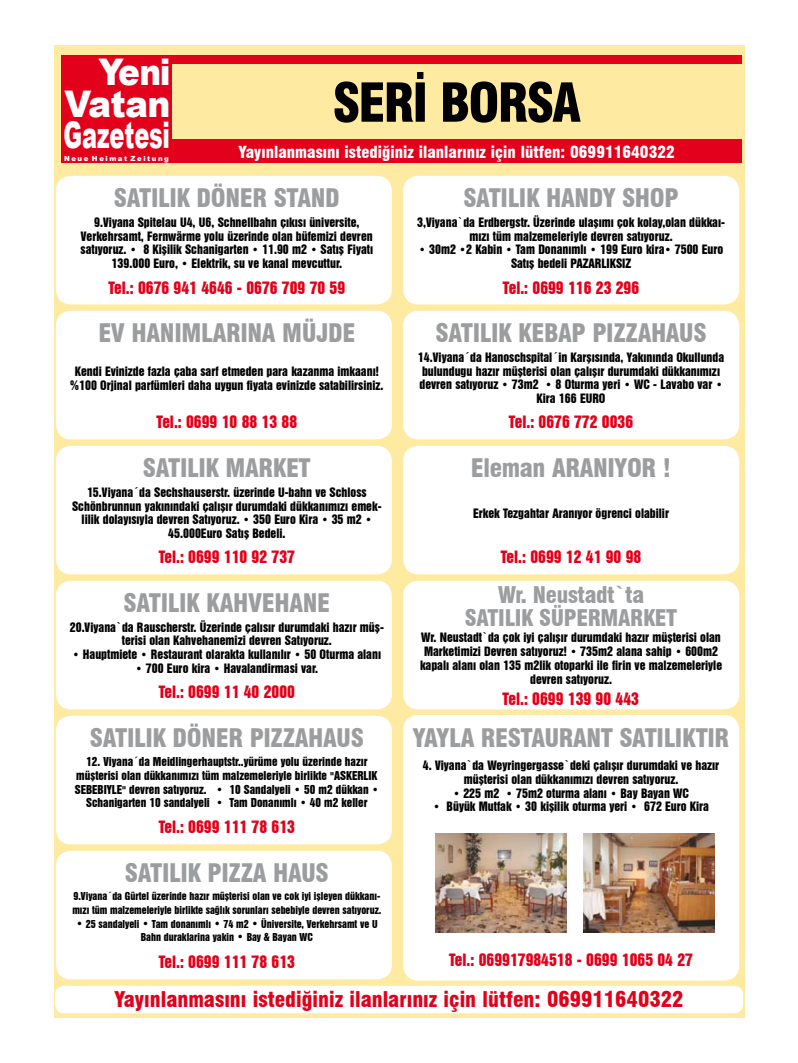
<style>
.page{position:relative;width:798px;height:1063px;background:#fff}
.page>*{position:absolute;margin:0;border:0;box-sizing:border-box;transform-origin:0 0}
.t1{font:900 condensed 52.25px "Swiss 721 BT";letter-spacing:-.035em;color:#000}
.t2{font:900 36.62px/31.8px "Arial";letter-spacing:-.01em;color:#fff;text-align:justify;scale:.89 1}
.t3{font:900 condensed 25px "Swiss 721 BT";letter-spacing:-.015em;color:#9c9d9f}
.t4{font:900 condensed 22.5px/22.4px "Swiss 721 BT";letter-spacing:-.015em;color:#9c9d9f;text-align:center}
.t5{font:900 condensed 21.25px "Swiss 721 BT";color:#e2001a}
.t6{font:900 condensed 16.25px "Swiss 721 BT";color:#fff}
.t7{font:15.62px "Swiss 921 BT Regular A";color:#e2001a}
.t8{font:11.88px/13.8px "Swiss 921 BT Regular A";color:#000;text-align:center}
.t9{font:11.25px/13.8px "Swiss 921 BT Regular A";color:#000;text-align:center}
.t10{font:10px/13.8px "Swiss 921 BT Regular A";color:#000}
.t11{font:900 7px "Arial";letter-spacing:.22em;color:#fff}
.s1{font-size:11.88px}
</style>
<div class="page">
<div style="left:54px;top:45px;width:689px;height:973px;background:#ffeaa2"></div>
<div style="left:172px;top:55px;width:569px;height:9px;background:#e2001a"></div>
<div style="left:172px;top:140px;width:569px;height:23px;background:#e2001a"></div>
<div style="left:61px;top:55px;width:110px;height:108px;background:#e2001a"></div>
<div style="left:56px;top:176px;width:336px;height:128px;background:#fff;border-radius:15px"></div>
<div style="left:56px;top:851px;width:336px;height:128px;background:#fff;border-radius:15px"></div>
<div style="left:56px;top:716px;width:336px;height:128px;background:#fff;border-radius:15px"></div>
<div style="left:56px;top:581px;width:336px;height:128px;background:#fff;border-radius:15px"></div>
<div style="left:56px;top:446px;width:336px;height:128px;background:#fff;border-radius:15px"></div>
<div style="left:56px;top:311px;width:336px;height:128px;background:#fff;border-radius:15px"></div>
<div style="left:403px;top:176px;width:335px;height:128px;background:#fff;border-radius:15px"></div>
<div style="left:403px;top:715px;width:335px;height:266px;background:#fff;border-radius:15px"></div>
<div style="left:403px;top:581px;width:335px;height:128px;background:#fff;border-radius:15px"></div>
<div style="left:403px;top:311px;width:335px;height:128px;background:#fff;border-radius:15px"></div>
<div style="left:55px;top:986px;width:687px;height:27px;background:#fff;border-radius:9px"></div>
<div style="left:403px;top:446px;width:335px;height:128px;background:#fff;border-radius:15px"></div>
<img style="left:435px;top:834px;width:131px;height:99px">
<img style="left:583px;top:834px;width:131px;height:99px">
<h2 class="t2" style="left:64px;top:56px;width:122px;text-indent:35px">Yeni Vatan Gazetesi</h2>
<h1 class="t1" style="left:332px;top:71px;width:250px">SERİ BORSA</h1>
<p class="t11" style="left:64px;top:155px;width:106px">Neue Heimat Zeitung</p>
<h3 class="t6" style="left:238px;top:142px;width:437px">Yayınlanmasını istediğiniz ilanlarınız için lütfen: 069911640322</h3>
<h3 class="t3" style="left:114px;top:183px;width:227px">SATILIK DÖNER STAND</h3>
<p class="t8" style="left:80px;top:215px;width:294px">9.Viyana Spitelau U4, U6, Schnellbahn çıkısı üniversite, Verkehrsamt, Fernwärme yolu üzerinde olan büfemizi devren satıyoruz. • 8 Kişilik Schanigarten • 11.90 m2 • Satış Fiyatı 139.000 Euro, • Elektrik, su ve kanal mevcuttur.</p>
<h3 class="t7" style="left:108px;top:277px;width:238px">Tel.: 0676 941 4646 - 0676 709 70 59</h3>
<h3 class="t3" style="left:98px;top:318px;width:258px">EV HANIMLARINA MÜJDE</h3>
<p class="t8" style="left:70px;top:364px;width:314px">Kendi Evinizde fazla çaba sarf etmeden para kazanma imkaanı! %100 Orjinal parfümleri daha uygun fiyata evinizde satabilirsiniz.</p>
<h3 class="t7" style="left:156px;top:412px;width:142px">Tel.: 0699 10 88 13 88</h3>
<h3 class="t3" style="left:143px;top:453px;width:169px">SATILIK MARKET</h3>
<p class="t8" style="left:72px;top:485px;width:311px">15.Viyana´da Sechshauserstr. üzerinde U-bahn ve Schloss Schönbrunnun yakınındaki çalışır durumdaki dükkanımızı emek&shy;lilik dolayısıyla devren Satıyoruz. • 350 Euro Kira • 35 m2 • 45.000Euro Satış Bedeli.</p>
<h3 class="t7" style="left:159px;top:547px;width:138px">Tel.: 0699 110 92 737</h3>
<h3 class="t3" style="left:124px;top:588px;width:208px">SATILIK KAHVEHANE</h3>
<p class="t8" style="left:70px;top:620px;width:315px">20.Viyana`da Rauscherstr. Üzerinde çalısır durumdaki hazır müş&shy;terisi olan Kahvehanemizi devren Satıyoruz.</p>
<p class="t8" style="left:73px;top:648px;width:310px">• Hauptmiete • Restaurant olarakta kullanılır • 50 Oturma alanı</p>
<p class="t8" style="left:135px;top:661px;width:184px">• 700 Euro kira • Havalandirmasi var.</p>
<h3 class="t7" style="left:159px;top:682px;width:138px">Tel.: 0699 11 40 2000</h3>
<h3 class="t3" style="left:90px;top:723px;width:275px">SATILIK DÖNER PIZZAHAUS</h3>
<p class="t9" style="left:75px;top:755px;width:305px">12. Viyana´da Meidlingerhauptstr..yürüme yolu üzerinde hazır müşterisi olan dükkanımızı tüm malzemeleriyle birlikte "ASKERLIK SEBEBIYLE" devren satıyoruz. <span class="s1">•</span> 10 Sandalyeli <span class="s1">•</span> 50 m2 dükkan <span class="s1">• </span>Schanigarten 10 sandalyeli <span class="s1">•</span> Tam Donanımlı <span class="s1">•</span> 40 m2 keller</p>
<h3 class="t7" style="left:159px;top:817px;width:138px">Tel.: 0699 111 78 613</h3>
<h3 class="t3" style="left:125px;top:858px;width:205px">SATILIK PIZZA HAUS</h3>
<p class="t10" style="left:72px;top:889px;width:310px">9.Viyana´da Gürtel üzerinde hazır müşterisi olan ve cok iyi işleyen dükkanı&shy;mızı tüm malzemeleriyle birlikte sağlık sorunları sebebiyle devren satıyoruz.</p>
<p class="t10" style="left:76px;top:917px;width:303px;text-align:center"><span class="s1">•</span> 25 sandalyeli <span class="s1">•</span> Tam donanımlı <span class="s1">•</span> 74 m2 <span class="s1">•</span> Üniversite, Verkehrsamt ve U<br>Bahn duraklarina yakin <span class="s1">•</span> Bay &amp; Bayan WC</p>
<h3 class="t7" style="left:159px;top:952px;width:138px">Tel.: 0699 111 78 613</h3>
<h3 class="t3" style="left:463px;top:183px;width:216px">SATILIK HANDY SHOP</h3>
<p class="t8" style="left:417px;top:215px;width:309px">3,Viyana`da Erdbergstr. Üzerinde ulaşımı çok kolay,olan dükkaı&shy;mızı tüm malzemeleriyle devren satıyoruz.</p>
<p class="t8" style="left:418px;top:243px;width:306px">• 30m2 •2 Kabin • Tam Donanımlı • 199 Euro kira• 7500 Euro<br>Satış bedeli PAZARLIKSIZ</p>
<h3 class="t7" style="left:502px;top:277px;width:138px">Tel.: 0699 116 23 296</h3>
<h3 class="t3" style="left:435px;top:318px;width:272px">SATILIK KEBAP PIZZAHAUS</h3>
<p class="t8" style="left:418px;top:350px;width:307px">14.Viyana´da Hanoschspital´in Karşısında, Yakınında Okullunda bulundugu hazır müşterisi olan çalışır durumdaki dükkanımızı devren satıyoruz • 73m2 • 8 Oturma yeri • WC - Lavabo var • Kira 166 EURO</p>
<h3 class="t7" style="left:508px;top:412px;width:126px">Tel.: 0676 772 0036</h3>
<h3 class="t3" style="left:471px;top:453px;width:202px">Eleman ARANIYOR !</h3>
<p class="t8" style="left:473px;top:506px;width:197px">Erkek Tezgahtar Aranıyor ögrenci olabilir</p>
<h3 class="t7" style="left:500px;top:547px;width:142px">Tel.: 0699 12 41 90 98</h3>
<h3 class="t4" style="left:464px;top:584px;width:214px">Wr. Neustadt`ta<br>SATILIK SÜPERMARKET</h3>
<p class="t8" style="left:420px;top:631px;width:303px">Wr. Neustadt`da çok iyi çalışır durumdaki hazır müşterisi olan Marketimizi Devren satıyoruz! • 735m2 alana sahip • 600m2 kapalı alanı olan 135 m2lik otoparki ile firin ve malzemeleriyle devren satıyoruz.</p>
<h3 class="t7" style="left:502px;top:689px;width:138px">Tel.: 0699 139 90 443</h3>
<h3 class="t3" style="left:413px;top:723px;width:318px">YAYLA RESTAURANT SATILIKTIR</h3>
<p class="t8" style="left:422px;top:758px;width:298px">4. Viyana`da Weyringergasse`deki çalışır durumdaki ve hazır müşterisi olan dükkanımızı devren satıyoruz.</p>
<p class="t8" style="left:453px;top:786px;width:237px">• 225 m2 • 75m2 oturma alanı • Bay Bayan WC</p>
<p class="t8" style="left:433px;top:800px;width:277px">• Büyük Mutfak • 30 kişilik oturma yeri • 672 Euro Kira</p>
<h3 class="t7" style="left:449px;top:949px;width:245px">Tel.: 069917984518 - 0699 1065 04 27</h3>
<h3 class="t5" style="left:114px;top:987px;width:570px">Yayınlanmasını istediğiniz ilanlarınız için lütfen: 069911640322</h3>
</div>
